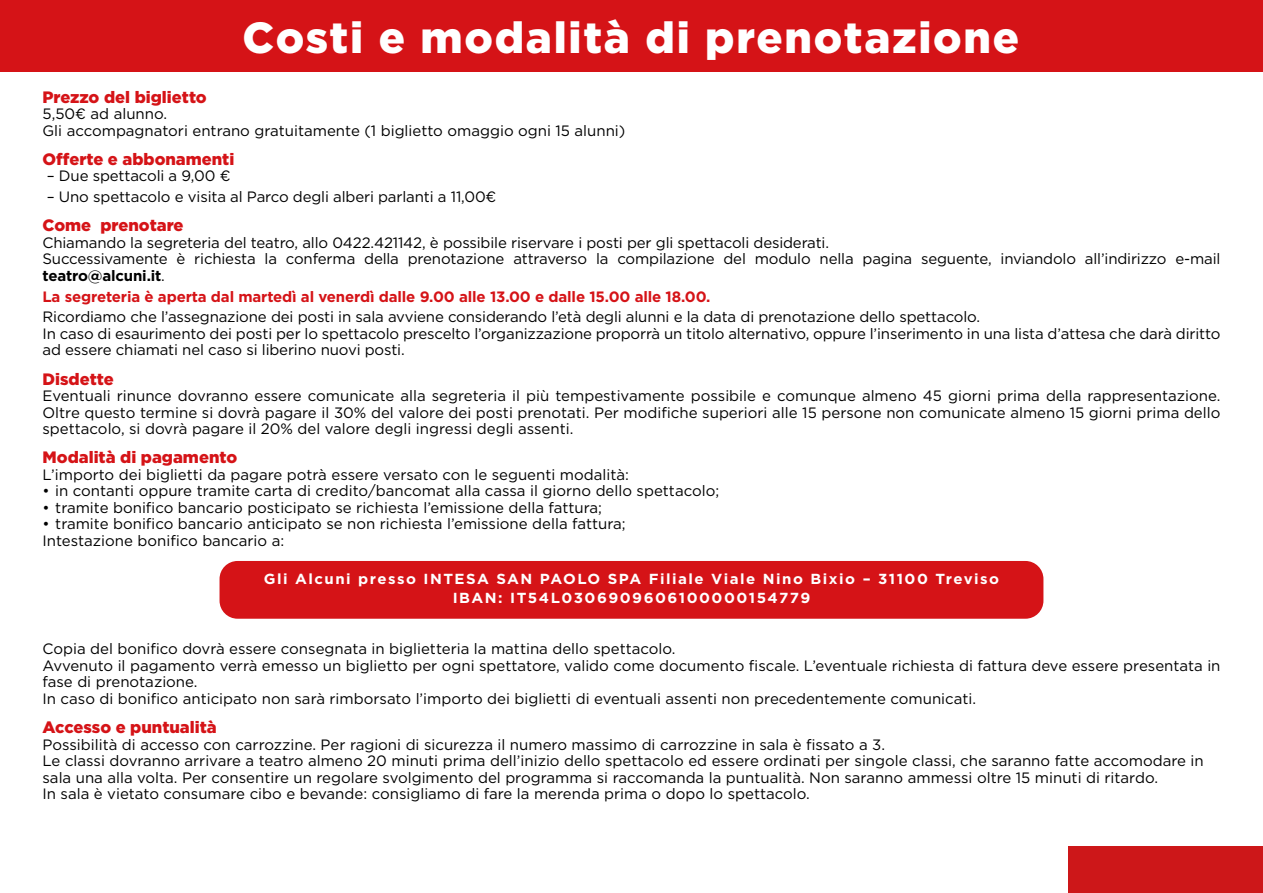
<style>
.page{position:relative;width:1263px;height:893px;background:#fff}
.page>*{position:absolute;margin:0;border:0;box-sizing:border-box;transform-origin:0 0}
.t1{font:900 43.5px "Gotham";letter-spacing:.04em;color:#fff}
.t2{font:900 16.5px "Gotham";color:#d51317}
.t3{font:15px/16.5px "Gotham";color:#000}
.t4{font:700 15px "Gotham";letter-spacing:-.01em;color:#d51317}
.t5{font:700 14.55px/19px "Gotham";letter-spacing:.1em;color:#fff;text-align:center}
.s1{font-weight:700}
</style>
<div class="page">
<div style="left:0;top:0;width:1263px;height:72px;background:#d51317"></div>
<div style="left:220px;top:561px;width:823px;height:58px;background:#d51317;border-radius:18px"></div>
<div style="left:1068px;top:846px;width:195px;height:47px;background:#cd1719"></div>
<h1 class="t1" style="left:243px;top:8px;width:778px">Costi e modalità di prenotazione</h1>
<p class="t2" style="left:43px;top:85px;width:166px">Prezzo del biglietto</p>
<p class="t3" style="left:43px;top:105px;width:584px">5,50€ ad alunno.<br>Gli accompagnatori entrano gratuitamente (1 biglietto omaggio ogni 15 alunni)</p>
<p class="t2" style="left:43px;top:148px;width:193px">Offerte e abbonamenti</p>
<p class="t3" style="left:47px;top:167px;width:185px">– Due spettacoli a 9,00 €</p>
<p class="t3" style="left:47px;top:188px;width:451px">– Uno spettacolo e visita al Parco degli alberi parlanti a 11,00€</p>
<p class="t2" style="left:43px;top:214px;width:143px">Come prenotare</p>
<p class="t3" style="left:43px;top:234px;width:1179px">Chiamando la segreteria del teatro, allo 0422.421142, è possibile riservare i posti per gli spettacoli desiderati.<br>Successivamente è richiesta la conferma della prenotazione attraverso la compilazione del modulo nella pagina seguente, inviandolo all’indirizzo e-mail <span class="s1">teatro@alcuni.it</span>.</p>
<p class="t4" style="left:43px;top:286px;width:669px">La segreteria è aperta dal martedì al venerdì dalle 9.00 alle 13.00 e dalle 15.00 alle 18.00.</p>
<p class="t3" style="left:43px;top:308px;width:1179px">Ricordiamo che l’assegnazione dei posti in sala avviene considerando l’età degli alunni e la data di prenotazione dello spettacolo.<br>In caso di esaurimento dei posti per lo spettacolo prescelto l’organizzazione proporrà un titolo alternativo, oppure l’inserimento in una lista d’attesa che darà diritto ad essere chiamati nel caso si liberino nuovi posti.</p>
<p class="t2" style="left:43px;top:367px;width:73px">Disdette</p>
<p class="t3" style="left:43px;top:387px;width:1179px;text-align:justify">Eventuali rinunce dovranno essere comunicate alla segreteria il più tempestivamente possibile e comunque almeno 45 giorni prima della rappresentazione.<br>Oltre questo termine si dovrà pagare il 30% del valore dei posti prenotati. Per modifiche superiori alle 15 persone non comunicate almeno 15 giorni prima dello spettacolo, si dovrà pagare il 20% del valore degli ingressi degli assenti.</p>
<p class="t2" style="left:43px;top:446px;width:196px">Modalità di pagamento</p>
<p class="t3" style="left:43px;top:466px;width:588px">L’importo dei biglietti da pagare potrà essere versato con le seguenti modalità:</p>
<p class="t3" style="left:43px;top:482px;width:678px">• in contanti oppure tramite carta di credito/bancomat alla cassa il giorno dello spettacolo;</p>
<p class="t3" style="left:43px;top:499px;width:561px">• tramite bonifico bancario posticipato se richiesta l’emissione della fattura;</p>
<p class="t3" style="left:43px;top:515px;width:585px">• tramite bonifico bancario anticipato se non richiesta l’emissione della fattura;<br>Intestazione bonifico bancario a:</p>
<p class="t5" style="left:264px;top:570px;width:737px">Gli Alcuni presso INTESA SAN PAOLO SPA Filiale Viale Nino Bixio – 31100 Treviso<br>IBAN: IT54L0306909606100000154779</p>
<p class="t3" style="left:43px;top:640px;width:1179px">Copia del bonifico dovrà essere consegnata in biglietteria la mattina dello spettacolo.<br>Avvenuto il pagamento verrà emesso un biglietto per ogni spettatore, valido come documento fiscale. L’eventuale richiesta di fattura deve essere presentata in fase di prenotazione.<br>In caso di bonifico anticipato non sarà rimborsato l’importo dei biglietti di eventuali assenti non precedentemente comunicati.</p>
<p class="t2" style="left:43px;top:716px;width:176px">Accesso e puntualità</p>
<p class="t3" style="left:43px;top:736px;width:1163px">Possibilità di accesso con carrozzine. Per ragioni di sicurezza il numero massimo di carrozzine in sala è fissato a 3.<br>Le classi dovranno arrivare a teatro almeno 20 minuti prima dell’inizio dello spettacolo ed essere ordinati per singole classi, che saranno fatte accomodare in sala una alla volta. Per consentire un regolare svolgimento del programma si raccomanda la puntualità. Non saranno ammessi oltre 15 minuti di ritardo.<br>In sala è vietato consumare cibo e bevande: consigliamo di fare la merenda prima o dopo lo spettacolo.</p>
</div>
